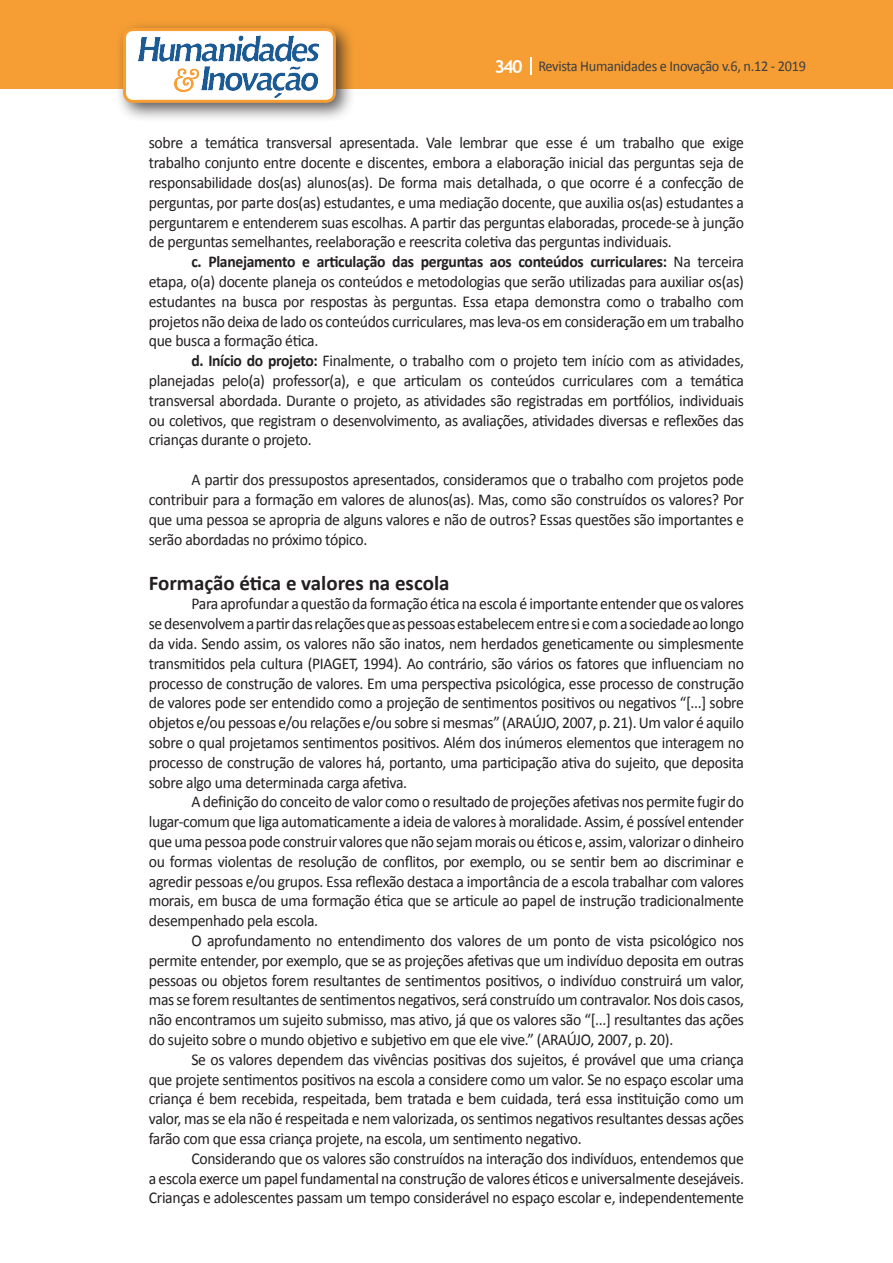
<style>
.page{position:relative;width:893px;height:1263px;background:#fff}
.page>*{position:absolute;margin:0;border:0;box-sizing:border-box;transform-origin:0 0}
.Titulo_2{font:700 21px "Calibri";color:#231f20}
.texto{font:16.5px/19.8px "Calibri";letter-spacing:-.02em;color:#231f20;text-align:justify;scale:.95 1}
.t1{font:15px "Calibri";letter-spacing:-.02em;color:#3e3e3f;scale:.95 1}
.s1{font-family:"Trebuchet MS";font-weight:700;font-size:18px;color:#fff}
.s2{font-weight:700}
</style>
<div class="page">
<div style="left:0;top:0;width:893px;height:88px;background:#f69e34"></div>
<svg style="left:530px;top:57px;width:2px;height:18px"></svg>
<div style="left:115px;top:20px;width:241px;height:103px;background:#231f20;opacity:.75"></div>
<div style="left:125px;top:30px;width:209px;height:71px;background:#fff;border-radius:9px"></div>
<img style="left:138px;top:35px;width:181px;height:62px">
<div style="left:123px;top:28px;width:213px;height:75px;border:3px solid #f69e34;border-radius:9px"></div>
<p class="t1" style="left:495px;top:57px;width:329px"><span class="s1">340</span> Revista Humanidades e Inovação v.6, n.12 - 2019</p>
<p class="texto" style="left:149px;top:133px;width:628px">sobre a temática transversal apresentada. Vale lembrar que esse é um trabalho que exige trabalho conjunto entre docente e discentes, embora a elaboração inicial das perguntas seja de responsabilidade dos(as) alunos(as). De forma mais detalhada, o que ocorre é a confecção de perguntas, por parte dos(as) estudantes, e uma mediação docente, que auxilia os(as) estudantes a perguntarem e entenderem suas escolhas. A partir das perguntas elaboradas, procede-se à junção de perguntas semelhantes, reelaboração e reescrita coletiva das perguntas individuais.</p>
<p class="texto" style="left:149px;top:252px;width:628px;text-indent:43px"><span class="s2">c. Planejamento e articulação das perguntas aos conteúdos curriculares:</span> Na terceira etapa, o(a) docente planeja os conteúdos e metodologias que serão utilizadas para auxiliar os(as) estudantes na busca por respostas às perguntas. Essa etapa demonstra como o trabalho com projetos não deixa de lado os conteúdos curriculares, mas leva-os em consideração em um trabalho que busca a formação ética.</p>
<p class="texto" style="left:149px;top:351px;width:628px;text-indent:43px"><span class="s2">d. Início do projeto:</span> Finalmente, o trabalho com o projeto tem início com as atividades, planejadas pelo(a) professor(a), e que articulam os conteúdos curriculares com a temática transversal abordada. Durante o projeto, as atividades são registradas em portfólios, individuais ou coletivos, que registram o desenvolvimento, as avaliações, atividades diversas e reflexões das crianças durante o projeto.</p>
<p class="texto" style="left:149px;top:470px;width:628px;text-indent:43px">A partir dos pressupostos apresentados, consideramos que o trabalho com projetos pode contribuir para a formação em valores de alunos(as). Mas, como são construídos os valores? Por que uma pessoa se apropria de alguns valores e não de outros? Essas questões são importantes e serão abordadas no próximo tópico.</p>
<p class="Titulo_2" style="left:149px;top:569px;width:302px">Formação ética e valores na escola</p>
<p class="texto" style="left:149px;top:594px;width:628px;text-indent:43px">Para aprofundar a questão da formação ética na escola é importante entender que os valores se desenvolvem a partir das relações que as pessoas estabelecem entre si e com a sociedade ao longo da vida. Sendo assim, os valores não são inatos, nem herdados geneticamente ou simplesmente transmitidos pela cultura (PIAGET, 1994). Ao contrário, são vários os fatores que influenciam no processo de construção de valores. Em uma perspectiva psicológica, esse processo de construção de valores pode ser entendido como a projeção de sentimentos positivos ou negativos “[...] sobre objetos e/ou pessoas e/ou relações e/ou sobre si mesmas” (ARAÚJO, 2007, p. 21). Um valor é aquilo sobre o qual projetamos sentimentos positivos. Além dos inúmeros elementos que interagem no processo de construção de valores há, portanto, uma participação ativa do sujeito, que deposita sobre algo uma determinada carga afetiva.</p>
<p class="texto" style="left:149px;top:792px;width:628px;text-indent:43px">A definição do conceito de valor como o resultado de projeções afetivas nos permite fugir do lugar-comum que liga automaticamente a ideia de valores à moralidade. Assim, é possível entender que uma pessoa pode construir valores que não sejam morais ou éticos e, assim, valorizar o dinheiro ou formas violentas de resolução de conflitos, por exemplo, ou se sentir bem ao discriminar e agredir pessoas e/ou grupos. Essa reflexão destaca a importância de a escola trabalhar com valores morais, em busca de uma formação ética que se articule ao papel de instrução tradicionalmente desempenhado pela escola.</p>
<p class="texto" style="left:149px;top:931px;width:628px;text-indent:43px">O aprofundamento no entendimento dos valores de um ponto de vista psicológico nos permite entender, por exemplo, que se as projeções afetivas que um indivíduo deposita em outras pessoas ou objetos forem resultantes de sentimentos positivos, o indivíduo construirá um valor, mas se forem resultantes de sentimentos negativos, será construído um contravalor. Nos dois casos, não encontramos um sujeito submisso, mas ativo, já que os valores são “[...] resultantes das ações do sujeito sobre o mundo objetivo e subjetivo em que ele vive.” (ARAÚJO, 2007, p. 20).</p>
<p class="texto" style="left:149px;top:1049px;width:628px;text-indent:43px">Se os valores dependem das vivências positivas dos sujeitos, é provável que uma criança que projete sentimentos positivos na escola a considere como um valor. Se no espaço escolar uma criança é bem recebida, respeitada, bem tratada e bem cuidada, terá essa instituição como um valor, mas se ela não é respeitada e nem valorizada, os sentimos negativos resultantes dessas ações farão com que essa criança projete, na escola, um sentimento negativo.</p>
<p class="texto" style="left:149px;top:1148px;width:628px;text-indent:43px">Considerando que os valores são construídos na interação dos indivíduos, entendemos que a escola exerce um papel fundamental na construção de valores éticos e universalmente desejáveis.<br>Crianças e adolescentes passam um tempo considerável no espaço escolar e, independentemente</p>
</div>
